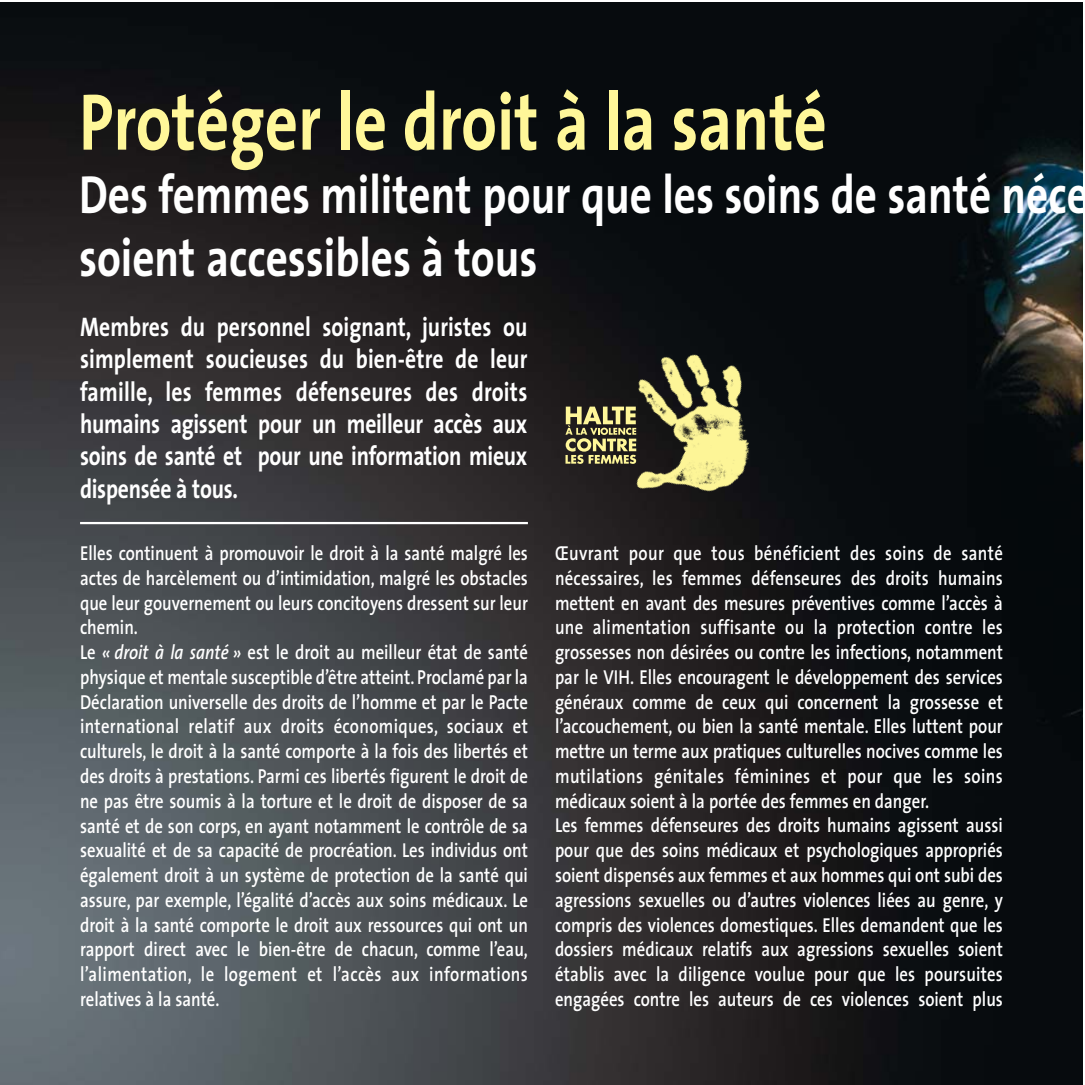
<style>
.page{position:relative;width:1085px;height:1085px;background:#fff}
.page>*{position:absolute;margin:0;border:0;box-sizing:border-box;transform-origin:0 0}
.t1{font:700 81px "The Sans";color:#fff799;scale:.8 1}
.t2{font:700 54px/63px "The Sans";color:#fff;scale:.8 1}
.t3{font:700 27px/32.4px "The Sans";letter-spacing:-.01em;color:#fff;text-align:justify;scale:.8 1}
.t4{font:600 20.25px/24.8px "The Sans";color:#fff;scale:.83 1}
.s1{font-style:italic}
</style>
<div class="page">
<img style="left:0;top:2px;width:1082px;height:1082px">
<img style="left:582px;top:324px;width:215px;height:198px">
<svg style="left:565px;top:406px;width:71px;height:58px;background:#827c53"></svg>
<hr style="left:80px;top:522px;width:448px;height:2px;background:#fff">
<h1 class="t1" style="left:79px;top:81px;width:936px">Protéger le droit à la santé</h1>
<h2 class="t2" style="left:79px;top:164px;width:1263px">Des femmes militent pour que les soins de santé néce soient accessibles à tous</h2>
<p class="t3" style="left:80px;top:311px;width:560px">Membres du personnel soignant, juristes ou simplement soucieuses du bien-être de leur famille, les femmes défenseures des droits humains agissent pour un meilleur accès aux soins de santé et pour une information mieux dispensée à tous.</p>
<p class="t4" style="left:80px;top:542px;width:541px">Elles continuent à promouvoir le droit à la santé malgré les actes de harcèlement ou d’intimidation, malgré les obstacles que leur gouvernement ou leurs concitoyens dressent sur leur chemin.<br>Le <span class="s1">« droit à la santé »</span> est le droit au meilleur état de santé physique et mentale susceptible d’être atteint. Proclamé par la Déclaration universelle des droits de l’homme et par le Pacte international relatif aux droits économiques, sociaux et culturels, le droit à la santé comporte à la fois des libertés et des droits à prestations. Parmi ces libertés figurent le droit de ne pas être soumis à la torture et le droit de disposer de sa santé et de son corps, en ayant notamment le contrôle de sa sexualité et de sa capacité de procréation. Les individus ont également droit à un système de protection de la santé qui assure, par exemple, l’égalité d’accès aux soins médicaux. Le droit à la santé comporte le droit aux ressources qui ont un rapport direct avec le bien-être de chacun, comme l’eau, l’alimentation, le logement et l’accès aux informations relatives à la santé.</p>
<p class="t4" style="left:555px;top:542px;width:541px">Œuvrant pour que tous bénéficient des soins de santé nécessaires, les femmes défenseures des droits humains mettent en avant des mesures préventives comme l’accès à une alimentation suffisante ou la protection contre les grossesses non désirées ou contre les infections, notamment par le VIH. Elles encouragent le développement des services généraux comme de ceux qui concernent la grossesse et l’accouchement, ou bien la santé mentale. Elles luttent pour mettre un terme aux pratiques culturelles nocives comme les mutilations génitales féminines et pour que les soins médicaux soient à la portée des femmes en danger.<br>Les femmes défenseures des droits humains agissent aussi pour que des soins médicaux et psychologiques appropriés soient dispensés aux femmes et aux hommes qui ont subi des agressions sexuelles ou d’autres violences liées au genre, y compris des violences domestiques. Elles demandent que les dossiers médicaux relatifs aux agressions sexuelles soient établis avec la diligence voulue pour que les poursuites engagées contre les auteurs de ces violences soient plus</p>
</div>
